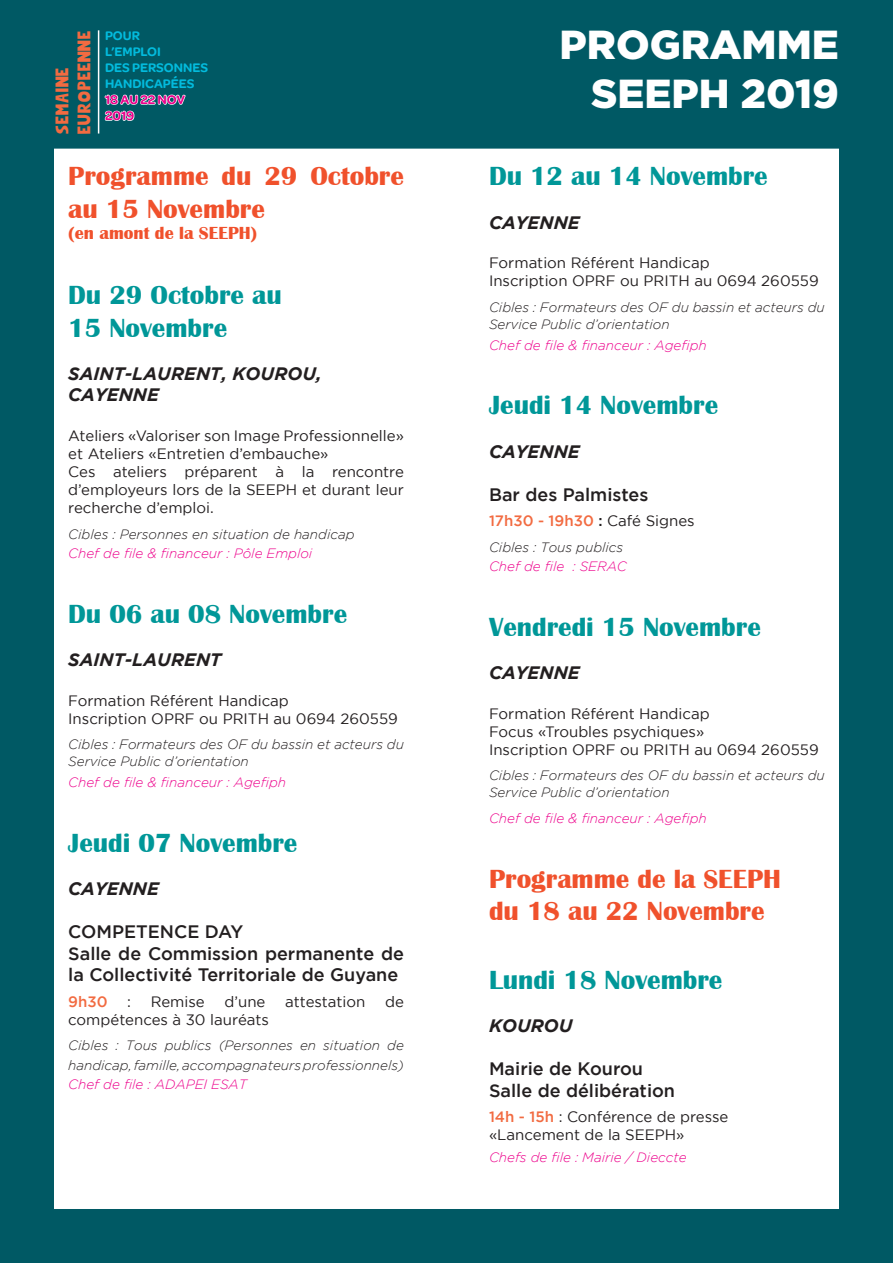
<style>
.page{position:relative;width:893px;height:1263px;background:#005964}
.page>*{position:absolute;margin:0;border:0;box-sizing:border-box;transform-origin:0 0}
.t1{font:900 40.5px/48.6px "Gotham";color:#fff;text-align:right}
.t2{font:700 27px/32.4px "Britannic";color:#009798}
.t3{font:700 27px/32.4px "Britannic";color:#f0512c}
.t4{font:18.3px/21.9px "Chunk";letter-spacing:.06em;color:#f26b41}
.t5{font:500 18px/21.6px "Gotham";color:#231f20}
.t6{font:italic 700 18px/21.6px "Gotham";color:#231f20}
.t7{font:700 18px "Britannic";color:#f0512c}
.t8{font:15px/18px "Gotham";color:#231f20}
.t9{font:500 15px "Gotham";color:#f26b41}
.t10{font:italic 300 13.5px/17.1px "Gotham";color:#231f20}
.t11{font:italic 300 13.5px "Gotham";color:#ed028c}
.t12{font:600 13.35px/16px "Omnes";color:#03bbdd}
.t13{font:600 13.35px/16px "Omnes";color:#ed028c}
.s1{color:#231f20}
.s2{font-weight:400;color:#231f20}
.s3{font-weight:500;color:#f26b41}
</style>
<div class="page">
<div style="left:55px;top:149px;width:783px;height:1059px;background:#fff"></div>
<svg style="left:104px;top:94px;width:82px;height:27px"></svg>
<hr style="left:98px;top:30px;width:1px;height:104px;background:#fff">
<p class="t4" style="left:52px;top:134px;width:104px;rotate:-90deg">SEMAINE<br>EUROPEENNE</p>
<p class="t12" style="left:105px;top:27px;width:105px">POUR<br>L’EMPLOI<br>DES PERSONNES<br>HANDICAPÉES</p>
<p class="t13" style="left:105px;top:92px;width:82px">18 AU 22 NOV<br>2019</p>
<h2 class="t3" style="left:68px;top:160px;width:337px">Programme du 29 Octobre au 15 Novembre</h2>
<p class="t7" style="left:68px;top:223px;width:191px">(en amont de la SEEPH)</p>
<h2 class="t2" style="left:68px;top:279px;width:215px">Du 29 Octobre au<br>15 Novembre</h2>
<p class="t6" style="left:68px;top:362px;width:255px">SAINT-LAURENT, KOUROU,<br>CAYENNE</p>
<p class="t8" style="left:68px;top:426px;width:337px">Ateliers «Valoriser son Image Professionnelle» et Ateliers «Entretien d’embauche»<br>Ces ateliers préparent à la rencontre d’employeurs lors de la SEEPH et durant leur recherche d’emploi.</p>
<p class="t10" style="left:68px;top:525px;width:288px">Cibles : Personnes en situation de handicap</p>
<p class="t11" style="left:68px;top:546px;width:246px">Chef de file &amp; financeur : Pôle Emploi</p>
<h2 class="t2" style="left:68px;top:598px;width:280px">Du 06 au 08 Novembre</h2>
<p class="t6" style="left:68px;top:649px;width:155px">SAINT-LAURENT</p>
<p class="t8" style="left:68px;top:691px;width:331px">Formation Référent Handicap<br>Inscription OPRF ou PRITH au 0694 260559</p>
<p class="t10" style="left:68px;top:736px;width:337px">Cibles : Formateurs des OF du bassin et acteurs du<br>Service Public d’orientation</p>
<p class="t11" style="left:68px;top:775px;width:219px">Chef de file &amp; financeur : Agefiph</p>
<h2 class="t2" style="left:68px;top:827px;width:231px">Jeudi 07 Novembre</h2>
<p class="t6" style="left:68px;top:877px;width:92px">CAYENNE</p>
<p class="t5" style="left:68px;top:921px;width:337px">COMPETENCE DAY<br>Salle de Commission permanente de la Collectivité Territoriale de Guyane</p>
<p class="t9" style="left:68px;top:993px;width:41px">9h30</p>
<p class="t8" style="left:127px;top:992px;width:5px">:</p>
<p class="t8" style="left:151px;top:992px;width:56px">Remise</p>
<p class="t8" style="left:224px;top:992px;width:42px">d’une</p>
<p class="t8" style="left:285px;top:992px;width:82px">attestation</p>
<p class="t8" style="left:385px;top:992px;width:20px">de</p>
<p class="t8" style="left:68px;top:1010px;width:202px">compétences à 30 lauréats</p>
<p class="t10" style="left:68px;top:1036px;width:337px;line-height:19.5px">Cibles : Tous publics (Personnes en situation de handicap, famille, accompagnateurs professionnels)</p>
<p class="t11" style="left:68px;top:1077px;width:180px">Chef de file : ADAPEI ESAT</p>
<h1 class="t1" style="left:560px;top:20px;width:281px">PROGRAMME<br>SEEPH 2019</h1>
<h2 class="t2" style="left:489px;top:160px;width:280px">Du 12 au 14 Novembre</h2>
<p class="t6" style="left:489px;top:211px;width:92px">CAYENNE</p>
<p class="t8" style="left:489px;top:254px;width:331px">Formation Référent Handicap<br>Inscription OPRF ou PRITH au 0694 260559</p>
<p class="t10" style="left:489px;top:298px;width:337px">Cibles : Formateurs des OF du bassin et acteurs du<br>Service Public d’orientation</p>
<p class="t11" style="left:489px;top:337px;width:219px">Chef de file &amp; financeur : Agefiph</p>
<h2 class="t2" style="left:489px;top:389px;width:231px">Jeudi 14 Novembre</h2>
<p class="t6" style="left:489px;top:440px;width:92px">CAYENNE</p>
<p class="t5" style="left:489px;top:483px;width:161px">Bar des Palmistes</p>
<p class="t9" style="left:489px;top:512px;width:207px">17h30 - 19h30 <span class="s1">:</span> <span class="s2">Café Signes</span></p>
<p class="t10" style="left:489px;top:538px;width:136px">Cibles : Tous publics</p>
<p class="t11" style="left:489px;top:559px;width:139px">Chef de file : SERAC</p>
<h2 class="t2" style="left:489px;top:611px;width:273px">Vendredi 15 Novembre</h2>
<p class="t6" style="left:489px;top:662px;width:92px">CAYENNE</p>
<p class="t8" style="left:489px;top:704px;width:331px">Formation Référent Handicap<br>Focus «Troubles psychiques»<br>Inscription OPRF ou PRITH au 0694 260559</p>
<p class="t10" style="left:489px;top:767px;width:337px;line-height:16.5px">Cibles : Formateurs des OF du bassin et acteurs du<br>Service Public d’orientation</p>
<p class="t11" style="left:489px;top:811px;width:219px">Chef de file &amp; financeur : Agefiph</p>
<h2 class="t3" style="left:489px;top:863px;width:293px">Programme de la SEEPH du 18 au 22 Novembre</h2>
<h2 class="t2" style="left:489px;top:964px;width:235px">Lundi 18 Novembre</h2>
<p class="t6" style="left:489px;top:1014px;width:85px">KOUROU</p>
<p class="t5" style="left:489px;top:1057px;width:188px">Mairie de Kourou<br>Salle de délibération</p>
<p class="t8" style="left:489px;top:1107px;width:241px"><span class="s3">14h - 15h</span> : Conférence de presse «Lancement de la SEEPH»</p>
<p class="t11" style="left:489px;top:1149px;width:199px">Chefs de file : Mairie / Dieccte</p>
</div>
